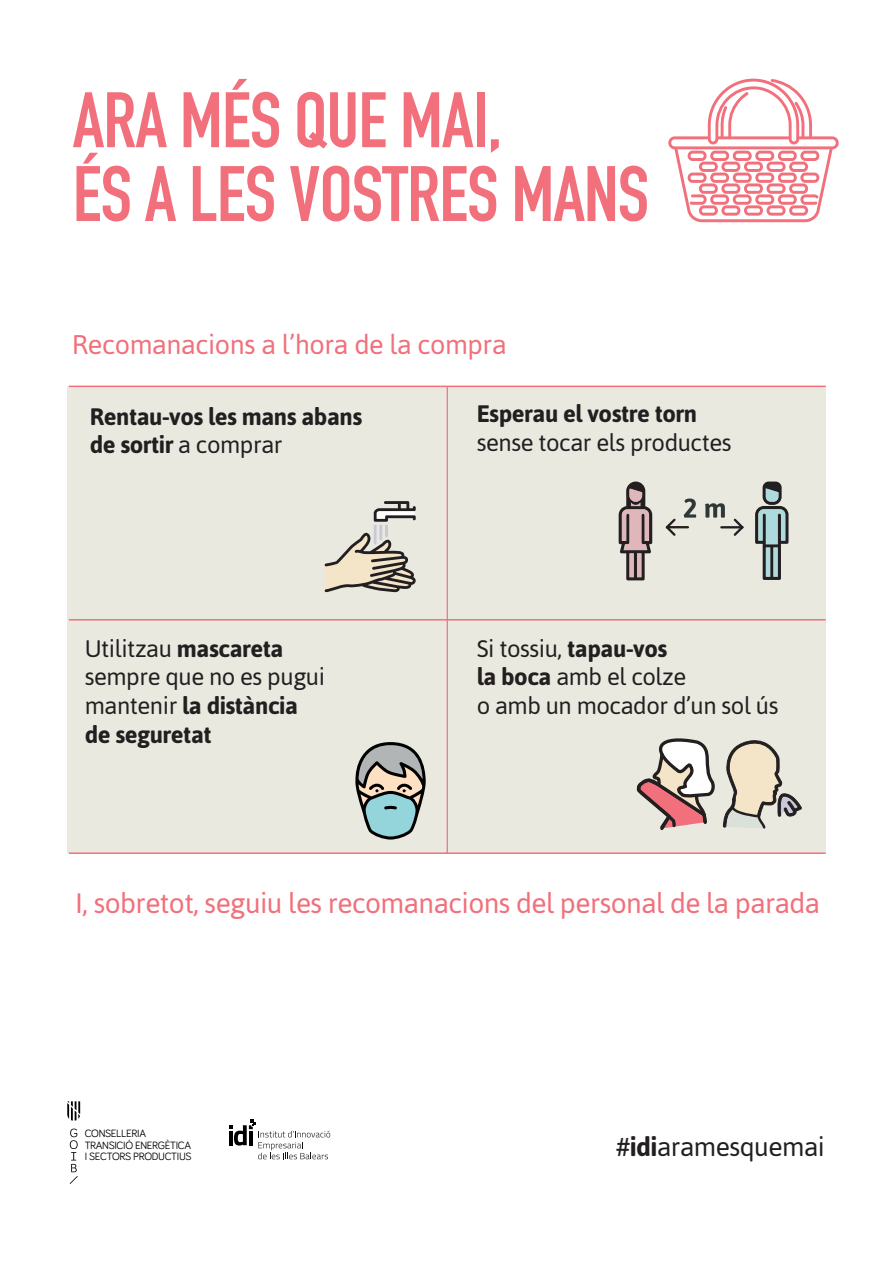
<style>
.page{position:relative;width:893px;height:1263px;background:#fff}
.page>*{position:absolute;margin:0;border:0;box-sizing:border-box;transform-origin:0 0}
.t1{font:700 77.1px/73.8px "DIN Condensed";letter-spacing:-.01em;color:#f1707b}
.t2{font:28.05px "Asap";letter-spacing:-.02em;color:#f1707b}
.t3{font:27px "Asap";letter-spacing:-.015em;color:#f1707b}
.t4{font:26.4px "Asap";letter-spacing:-.02em;color:#231f20}
.t5{font:23.85px/28.7px "Asap";letter-spacing:-.02em;color:#231f20}
.t6{font:700 23.85px/28.7px "Asap";letter-spacing:-.02em;color:#231f20}
.t7{font:10.95px/11.6px "Bariol";letter-spacing:-.03em;color:#000001}
.s1{font-weight:400}
.s2{font-weight:700}
</style>
<div class="page">
<div style="left:67px;top:386px;width:759px;height:467px;background:#e9e9e0"></div>
<hr style="left:69px;top:386px;width:757px;height:1px;background:#f1707b">
<svg style="left:229px;top:1119px;width:101px;height:40px"></svg>
<svg style="left:70px;top:1129px;width:8px;height:55px"></svg>
<svg style="left:67px;top:1101px;width:13px;height:20px"></svg>
<hr style="left:447px;top:386px;width:1px;height:467px;background:#f1707b">
<hr style="left:69px;top:619px;width:757px;height:2px;background:#f1707b">
<hr style="left:69px;top:852px;width:757px;height:2px;background:#f1707b">
<svg style="left:325px;top:501px;width:91px;height:91px"></svg>
<svg style="left:355px;top:742px;width:71px;height:98px"></svg>
<svg style="left:636px;top:738px;width:79px;height:92px"></svg>
<svg style="left:723px;top:740px;width:79px;height:88px"></svg>
<svg style="left:668px;top:79px;width:171px;height:143px"></svg>
<hr style="left:667px;top:526px;width:21px;height:2px;background:#231f20">
<svg style="left:665px;top:518px;width:13px;height:18px"></svg>
<hr style="left:721px;top:526px;width:21px;height:2px;background:#231f20">
<svg style="left:731px;top:518px;width:13px;height:18px"></svg>
<svg style="left:755px;top:482px;width:33px;height:98px"></svg>
<svg style="left:619px;top:482px;width:33px;height:98px"></svg>
<svg style="left:684px;top:499px;width:12px;height:19px"></svg>
<svg style="left:705px;top:503px;width:20px;height:15px"></svg>
<h1 class="t1" style="left:73px;top:83px;width:578px">ARA MÉS QUE MAI,<br>ÉS A LES VOSTRES MANS</h1>
<p class="t3" style="left:72px;top:329px;width:436px">Recomanacions a l’hora de la compra</p>
<p class="t6" style="left:90px;top:402px;width:274px">Rentau-vos les mans abans de sortir <span class="s1">a comprar</span></p>
<p class="t6" style="left:477px;top:399px;width:222px">Esperau el vostre torn</p>
<p class="t5" style="left:477px;top:428px;width:256px">sense tocar els productes</p>
<p class="t5" style="left:85px;top:634px;width:242px">Utilitzau <span class="s2">mascareta </span>sempre que no es pugui mantenir <span class="s2">la distància de seguretat</span></p>
<p class="t5" style="left:477px;top:634px;width:303px">Si tossiu, <span class="s2">tapau-vos<br>la boca</span> amb el colze<br>o amb un mocador d’un sol ús</p>
<p class="t2" style="left:75px;top:887px;width:746px">I, sobretot, seguiu les recomanacions del personal de la parada</p>
<p class="t7" style="left:85px;top:1127px;width:108px">CONSELLERIA<br>TRANSICIÓ ENERGÈTICA<br>I SECTORS PRODUCTIUS</p>
<p class="t4" style="left:616px;top:1131px;width:210px">#<span class="s2">idi</span>aramesquemai</p>
</div>
